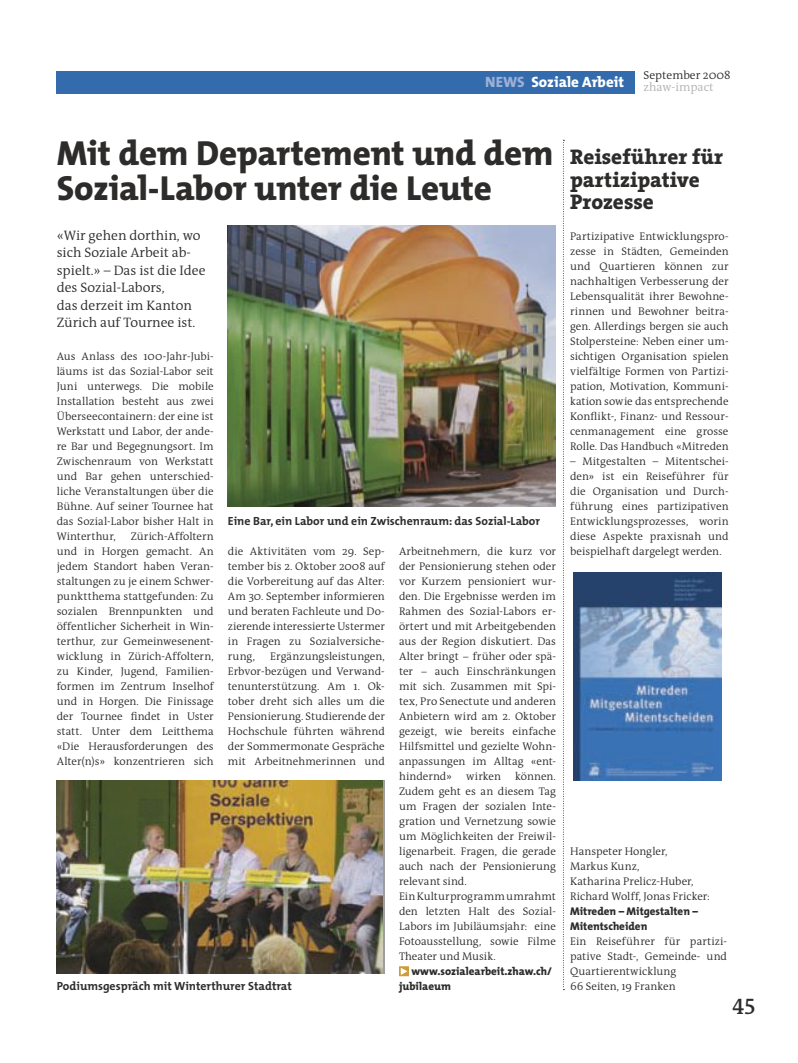
<style>
.page{position:relative;width:798px;height:1063px;background:#fff}
.page>*{position:absolute;margin:0;border:0;box-sizing:border-box;transform-origin:0 0}
.t1{font:35px/35px "The Mix Extra Bold Plain OV TRCKYB";letter-spacing:-.005em;color:#2d2c2b}
.t2{font:22.5px "The Antiqua B6 c Semi Bold Caps OV RRCKYB";color:#2d2c2b}
.t3{font:21.25px/22.5px "The Serif Extra Bold Plain OV XRCKYB";color:#2d2c2b}
.t4{font:15px "The Mix Extra Bold Plain OV TRCKYB";color:#fff}
.t5{font:13.75px/17.5px "The Antiqua B4 Semi Light OV SRCKYB";color:#2d2c2b}
.t6{font:12.12px "The Antiqua B4 Semi Light OV SRCKYB";color:#b3b3b3}
.t7{font:11.88px "The Mix Bold Plain OV VRCKYB";color:#2d2c2b}
.t8{font:11.62px "The Antiqua B4 Semi Light OV SRCKYB";color:#2d2c2b}
.t9{font:11.25px/15px "The Mix Extra Bold Plain OV TRCKYB";color:#2d2c2b}
.t10{font:11.12px/15px "The Antiqua B4 Semi Light OV SRCKYB";color:#2d2c2b;text-align:justify}
.s1{color:#9dafd6}
</style>
<div class="page">
<div style="left:57px;top:71px;width:577px;height:22px;background:#336bad"></div>
<div style="left:399px;top:966px;width:10px;height:10px;background:#ce9d39"></div>
<svg style="left:400px;top:968px;width:7px;height:7px"></svg>
<img style="left:228px;top:225px;width:327px;height:282px">
<svg style="left:563px;top:140px;width:1px;height:850px"></svg>
<img style="left:573px;top:573px;width:148px;height:207px">
<img style="left:57px;top:780px;width:325px;height:194px">
<h3 class="t4" style="left:485px;top:74px;width:140px"><span class="s1">NEWS</span> Soziale Arbeit</h3>
<p class="t8" style="left:643px;top:68px;width:89px">September 2008</p>
<p class="t6" style="left:643px;top:80px;width:72px">zhaw-impact</p>
<h1 class="t1" style="left:57px;top:136px;width:498px">Mit dem Departement und dem<br>Sozial-Labor unter die Leute</h1>
<p class="t5" style="left:57px;top:226px;width:150px">«Wir gehen dorthin, wo sich Soziale Arbeit ab&shy;spielt.» – Das ist die Idee des Sozial-Labors,<br>das derzeit im Kanton<br>Zürich auf Tournee ist.</p>
<p class="t10" style="left:57px;top:349px;width:158px">Aus Anlass des 100-Jahr-Jubi&shy;läums ist das Sozial-Labor seit Juni unterwegs. Die mobile Installation besteht aus zwei Überseecontainern: der eine ist Werkstatt und Labor, der ande&shy;re Bar und Begegnungsort. Im Zwischenraum von Werkstatt und Bar gehen unterschied&shy;liche Veranstaltungen über die Bühne. Auf seiner Tournee hat das Sozial-Labor bisher Halt in Winterthur,</p>
<p class="t7" style="left:228px;top:514px;width:313px">Eine Bar, ein Labor und ein Zwischenraum: das Sozial-Labor</p>
<p class="t10" style="left:57px;top:529px;width:158px;text-indent:74px">Zürich-Affoltern und in Horgen gemacht. An jedem Standort haben Veran&shy;staltungen zu je einem Schwer&shy;punktthema stattgefunden: Zu sozialen Brennpunkten und öffentlicher Sicherheit in Win&shy;terthur, zur Gemeinwesenent&shy;wicklung in Zürich-Affoltern, zu Kinder, Jugend, Familien&shy;formen im Zentrum Inselhof und in Horgen. Die Finissage der Tournee findet in Uster statt. Unter dem Leitthema «Die Herausforderungen des Alter(n)s» konzentrieren sich</p>
<p class="t10" style="left:228px;top:544px;width:158px">die Aktivitäten vom 29. Sep&shy;tember bis 2. Oktober 2008 auf die Vorbereitung auf das Alter:<br>Am 30. September informieren und beraten Fachleute und Do&shy;zierende interessierte Ustermer in Fragen zu Sozialversiche&shy;rung,</p>
<p class="t10" style="left:399px;top:544px;width:158px">Arbeitnehmern, die kurz vor der Pensionierung stehen oder vor Kurzem pensioniert wur&shy;den. Die Ergebnisse werden im Rahmen des Sozial-Labors er&shy;örtert und mit Arbeitgebenden aus der Region diskutiert. Das Alter bringt − früher oder spä&shy;ter − auch Einschränkungen mit sich. Zusammen mit Spi&shy;tex, Pro Senectute und anderen Anbietern wird am 2. Oktober gezeigt, wie bereits einfache Hilfsmittel und gezielte Wohn&shy;anpassungen im Alltag «ent&shy;hindernd»</p>
<p class="t10" style="left:228px;top:649px;width:158px;text-indent:42px">Ergänzungsleistungen, Erbvor-bezügen und Verwand&shy;tenunterstützung. Am 1. Ok&shy;tober dreht sich alles um die Pensionierung. Studierende der Hochschule führten während der Sommermonate Gespräche mit Arbeitnehmerinnen und</p>
<p class="t10" style="left:399px;top:769px;width:158px;text-align:left;text-indent:116px">können.<br>Zudem geht es an diesem Tag um Fragen der sozialen Inte&shy;gration und Vernetzung sowie um Möglichkeiten der Freiwil&shy;ligenarbeit. Fragen, die gerade auch nach der Pensionierung relevant sind.<br>EinKulturprogrammumrahmt den letzten Halt des Sozial-<br>Labors im Jubiläumsjahr: eine<br>Fotoausstellung, sowie Filme<br>Theater und Musik.</p>
<p class="t9" style="left:399px;top:964px;width:154px;text-indent:12px">www.sozialearbeit.zhaw.ch/ jubilaeum</p>
<p class="t10" style="left:466px;top:769px;width:36px">wirken</p>
<p class="t7" style="left:57px;top:979px;width:236px">Podiumsgespräch mit Winterthurer Stadtrat</p>
<h3 class="t3" style="left:570px;top:146px;width:154px">Reiseführer für partizipative<br>Prozesse</h3>
<p class="t10" style="left:570px;top:229px;width:160px">Partizipative Entwicklungspro&shy;zesse in Städten, Gemeinden und Quartieren können zur nachhaltigen Verbesserung der Lebensqualität ihrer Bewohne&shy;rinnen und Bewohner beitra&shy;gen. Allerdings bergen sie auch Stolpersteine: Neben einer um&shy;sichtigen Organisation spielen vielfältige Formen von Partizi&shy;pation, Motivation, Kommuni&shy;kation sowie das entsprechende Konflikt-, Finanz- und Ressour&shy;cenmanagement eine grosse Rolle. Das Handbuch «Mitreden</p>
<p class="t10" style="left:570px;top:454px;width:160px">– Mitgestalten – Mitentschei&shy;den» ist ein Reiseführer für die Organisation und Durch&shy;führung eines partizipativen Entwicklungsprozesses, worin diese Aspekte praxisnah und beispielhaft dargelegt werden.</p>
<p class="t10" style="left:570px;top:844px;width:141px;text-align:left">Hanspeter Hongler,<br>Markus Kunz,<br>Katharina Prelicz-Huber,<br>Richard Wolff, Jonas Fricker:</p>
<p class="t9" style="left:570px;top:904px;width:129px">Mitreden – Mitgestalten –<br>Mitentscheiden</p>
<p class="t10" style="left:570px;top:934px;width:158px;text-align:left">Ein Reiseführer für partizi&shy;pative Stadt-, Gemeinde- und<br>Quartierentwicklung<br>66 Seiten, 19 Franken</p>
<h2 class="t2" style="left:732px;top:995px;width:25px">45</h2>
</div>
